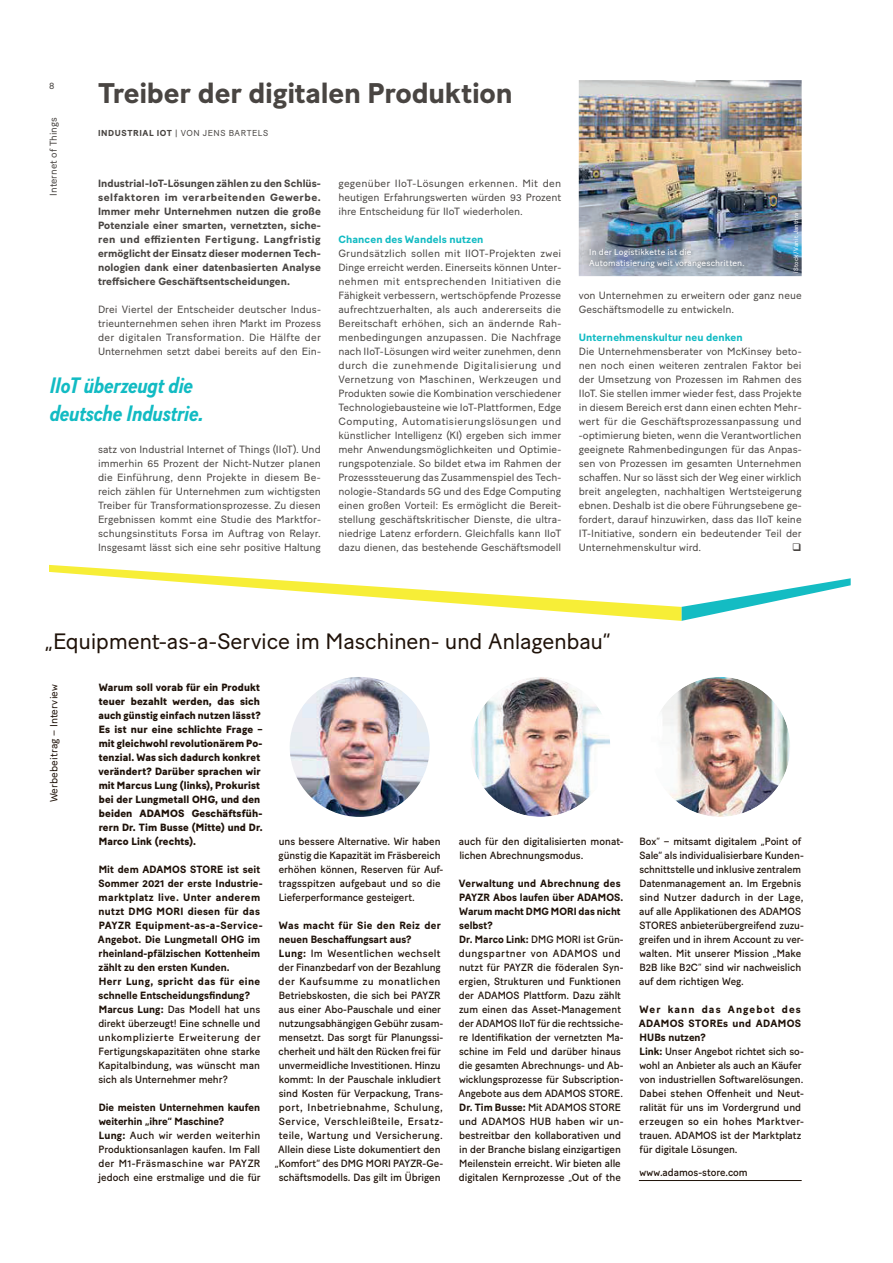
<style>
.page{position:relative;width:893px;height:1263px;background:#fff}
.page>*{position:absolute;margin:0;border:0;box-sizing:border-box;transform-origin:0 0}
.t1{font:700 28.35px "Baton Turbo";letter-spacing:-.01em;color:#494542}
.t2{font:22.2px "Baton Turbo";letter-spacing:-.01em;color:#1f1209}
.t3{font:italic 700 22.2px/28px "Baton";letter-spacing:-.01em;color:#12bbc3}
.t4{font:10.5px/14px "Baton Turbo";color:#494542;text-align:justify}
.t5{font:10.5px/14px "Baton Turbo";color:#1f1209;scale:.96 1}
.t6{font:10.5px/14px "Baton Turbo";color:#1f1209;scale:.95 1}
.t7{font:700 10.5px/14px "Baton Turbo";letter-spacing:.01em;color:#1f1209;scale:.96 1}
.t8{font:800 10.5px/14px "Baton Turbo";letter-spacing:.01em;color:#1f1209;scale:.96 1}
.t9{font:700 10.5px/14px "Baton Turbo";letter-spacing:.005em;color:#494542;text-align:justify}
.t10{font:10.5px/14px "Baton Turbo";color:#1f1209}
.t11{font:10.5px "Baton Turbo";letter-spacing:.03em;color:#1f1209}
.t12{font:700 10.5px "Baton Turbo";letter-spacing:.01em;color:#12bbc3}
.t13{font:10.5px "Baton Turbo";letter-spacing:.045em;color:#1f1209}
.t14{font:10.5px "Baton Turbo";letter-spacing:.04em;color:#1f1209}
.t15{font:700 10.5px "Baton Turbo";letter-spacing:.03em;color:#1f1209}
.t16{font:10.5px "Baton Turbo";letter-spacing:.005em;color:#1f1209}
.t17{font:9.9px "Baton Turbo";letter-spacing:.005em;color:#494542}
.t18{font:8.7px/11.1px "Baton Turbo";letter-spacing:.01em;color:#fff}
.t19{font:8.7px "Baton Turbo";letter-spacing:.065em;color:#494542}
.t20{font:6.15px "Baton Turbo";letter-spacing:.01em;color:#fff}
.s1{font-weight:700}
.s2{font-weight:400}
.s3{font-style:inherit}
</style>
<div class="page">
<img style="left:579px;top:80px;width:223px;height:196px">
<img style="left:582px;top:241px;width:168px;height:34px">
<hr style="left:639px;top:1180px;width:163px;height:1px;background:#1f1209">
<svg style="left:49px;top:565px;width:802px;height:56px"></svg>
<img style="left:470px;top:677px;width:140px;height:140px;border-radius:50%">
<img style="left:290px;top:677px;width:140px;height:140px;border-radius:50%">
<img style="left:650px;top:677px;width:140px;height:140px;border-radius:50%">
<h1 class="t1" style="left:98px;top:83px;width:416px">Treiber der digitalen Produktion</h1>
<p class="t19" style="left:98px;top:129px;width:172px"><span class="s1">INDUSTRIAL IOT</span> | VON JENS BARTELS</p>
<p class="t17" style="left:49px;top:82px;width:7px">8</p>
<p class="t17" style="left:50px;top:196px;width:80px;rotate:-90deg">Internet of Things</p>
<p class="t9" style="left:98px;top:177px;width:224px">Industrial-IoT-Lösungen zählen zu den Schlüs&shy;selfaktoren im verarbeitenden Gewerbe.<br>Immer mehr Unternehmen nutzen die große Potenziale einer smarten, vernetzten, siche&shy;ren und effizienten Fertigung. Langfristig ermöglicht der Einsatz dieser modernen Tech&shy;nologien dank einer datenbasierten Analyse treffsichere Geschäftsentscheidungen.</p>
<p class="t4" style="left:98px;top:303px;width:224px">Drei Viertel der Entscheider deutscher Indus&shy;trieunternehmen sehen ihren Markt im Prozess der digitalen Transformation. Die Hälfte der Unternehmen setzt dabei bereits auf den Ein-</p>
<p class="t4" style="left:338px;top:177px;width:224px">gegenüber IIoT-Lösungen erkennen. Mit den heutigen Erfahrungswerten würden 93 Prozent ihre Entscheidung für IIoT wiederholen.</p>
<p class="t12" style="left:338px;top:235px;width:147px">Chancen des Wandels nutzen</p>
<p class="t4" style="left:338px;top:247px;width:224px">Grundsätzlich sollen mit IIOT-Projekten zwei Dinge erreicht werden. Einerseits können Unter&shy;nehmen mit entsprechenden Initiativen die Fähigkeit verbessern, wertschöpfende Prozesse aufrechtzuerhalten, als auch andererseits die Bereitschaft erhöhen, sich an ändernde Rah&shy;menbedingungen anzupassen. Die Nachfrage nach IIoT-Lösungen wird weiter zunehmen, denn durch die zunehmende Digitalisierung und Vernetzung von Maschinen, Werkzeugen und Produkten sowie die Kombination verschiedener Technologiebausteine wie IoT-Plattformen, Edge Computing, Automatisierungslösungen und künstlicher Intelligenz (KI) ergeben sich immer mehr Anwendungsmöglichkeiten und Optimie&shy;rungspotenziale. So bildet etwa im Rahmen der Prozesssteuerung das Zusammenspiel des Tech&shy;nologie-Standards 5G und des Edge Computing einen großen Vorteil: Es ermöglicht die Bereit&shy;stellung geschäftskritischer Dienste, die ultra&shy;niedrige Latenz erfordern. Gleichfalls kann IIoT dazu dienen, das bestehende Geschäftsmodell</p>
<h2 class="t3" style="left:49px;top:373px;width:156px">IIoT überzeugt die deutsche Industrie.</h2>
<p class="t4" style="left:98px;top:443px;width:224px">satz von Industrial Internet of Things (IIoT). Und immerhin 65 Prozent der Nicht-Nutzer planen die Einführung, denn Projekte in diesem Be&shy;reich zählen für Unternehmen zum wichtigsten Treiber für Transformationsprozesse. Zu diesen Ergebnissen kommt eine Studie des Marktfor&shy;schungsinstituts Forsa im Auftrag von Relayr.<br>Insgesamt lässt sich eine sehr positive Haltung</p>
<p class="t18" style="left:589px;top:247px;width:157px">In der Logistikkette ist die<br>Automatisierung weit vorangeschritten.</p>
<p class="t20" style="left:794px;top:273px;width:62px;rotate:-90deg">iStock/Vanit Janthra</p>
<p class="t4" style="left:579px;top:289px;width:224px">von Unternehmen zu erweitern oder ganz neue<br>Geschäftsmodelle zu entwickeln.</p>
<p class="t12" style="left:579px;top:333px;width:165px">Unternehmenskultur neu denken</p>
<p class="t4" style="left:579px;top:345px;width:224px">Die Unternehmensberater von McKinsey beto&shy;nen noch einen weiteren zentralen Faktor bei der Umsetzung von Prozessen im Rahmen des IIoT. Sie stellen immer wieder fest, dass Projekte in diesem Bereich erst dann einen echten Mehr&shy;wert für die Geschäftsprozessanpassung und -optimierung bieten, wenn die Verantwortlichen geeignete Rahmenbedingungen für das Anpas&shy;sen von Prozessen im gesamten Unternehmen schaffen. Nur so lässt sich der Weg einer wirklich breit angelegten, nachhaltigen Wertsteigerung ebnen. Deshalb ist die obere Führungsebene ge&shy;fordert, darauf hinzuwirken, dass das IIoT keine IT-Initiative, sondern ein bedeutender Teil der Unternehmenskultur wird.</p>
<h2 class="t2" style="left:45px;top:633px;width:567px">„Equipment-as-a-Service im Maschinen- und Anlagenbau“</h2>
<p class="t16" style="left:50px;top:802px;width:120px;rotate:-90deg">Werbebeitrag – Interview</p>
<p class="t8" style="left:98px;top:681px;width:173px">Warum soll vorab für ein Produkt teuer bezahlt werden, das sich auch günstig einfach nutzen lässt?<br>Es ist nur eine schlichte Frage – mit gleichwohl revolutionärem Po&shy;tenzial. Was sich dadurch konkret verändert? Darüber sprachen wir mit Marcus Lung (links), Prokurist bei der Lungmetall OHG, und den beiden ADAMOS Geschäftsfüh&shy;rern Dr. Tim Busse (Mitte) und Dr.<br>Marco Link (rechts).</p>
<p class="t7" style="left:98px;top:863px;width:173px">Mit dem ADAMOS STORE ist seit<br>Sommer 2021 der erste Industrie&shy;marktplatz live. Unter anderem nutzt DMG MORI diesen für das<br>PAYZR Equipment-as-a-Service-<br>Angebot. Die Lungmetall OHG im rheinland-pfälzischen Kottenheim zählt zu den ersten Kunden.<br>Herr Lung, spricht das für eine schnelle Entscheidungsfindung?<br>Marcus Lung: <span class="s2">Das Modell hat uns direkt überzeugt! Eine schnelle und unkomplizierte Erweiterung der<br>Fertigungskapazitäten ohne starke<br>Kapitalbindung, was wünscht man sich als Unternehmer mehr?</span></p>
<p class="t10" style="left:98px;top:1101px;width:164px"><span class="s1">Die meisten Unternehmen kaufen weiterhin „ihre“ Maschine?<br>Lung:</span> Auch wir werden weiterhin<br>Produktionsanlagen kaufen. Im Fall der M1-Fräsmaschine war PAYZR jedoch eine erstmalige und die für</p>
<p class="t5" style="left:279px;top:835px;width:173px">uns bessere Alternative. Wir haben günstig die Kapazität im Fräsbereich erhöhen können, Reserven für Auf&shy;tragsspitzen aufgebaut und so die Lieferperformance gesteigert.</p>
<p class="t15" style="left:279px;top:921px;width:163px">Was macht für Sie den Reiz der</p>
<p class="t7" style="left:279px;top:933px;width:139px">neuen Beschaffungsart aus?</p>
<p class="t11" style="left:279px;top:949px;width:163px"><span class="s1">Lung:</span> Im Wesentlichen wechselt</p>
<p class="t5" style="left:279px;top:961px;width:170px">der Finanzbedarf von der Bezahlung</p>
<p class="t14" style="left:279px;top:977px;width:163px">der Kaufsumme zu monatlichen</p>
<p class="t5" style="left:279px;top:989px;width:170px">Betriebskosten, die sich bei PAYZR</p>
<p class="t5" style="left:279px;top:1003px;width:171px">aus einer Abo-Pauschale und einer</p>
<p class="t5" style="left:279px;top:1017px;width:173px">nutzungsabhängigen Gebühr zusam-</p>
<p class="t5" style="left:279px;top:1031px;width:173px">mensetzt. Das sorgt für Planungssi-</p>
<p class="t6" style="left:278px;top:1045px;width:173px">cherheit und hält den Rücken frei für</p>
<p class="t5" style="left:279px;top:1059px;width:170px">unvermeidliche Investitionen. Hinzu</p>
<p class="t5" style="left:279px;top:1073px;width:170px">kommt: In der Pauschale inkludiert</p>
<p class="t5" style="left:279px;top:1087px;width:173px">sind Kosten für Verpackung, Trans-</p>
<p class="t11" style="left:279px;top:1103px;width:166px">port, Inbetriebnahme, Schulung,</p>
<p class="t13" style="left:279px;top:1117px;width:166px">Service, Verschleißteile, Ersatz-</p>
<p class="t11" style="left:279px;top:1131px;width:165px">teile, Wartung und Versicherung.</p>
<p class="t5" style="left:278px;top:1143px;width:171px">Allein diese Liste dokumentiert den</p>
<p class="t5" style="left:275px;top:1157px;width:177px">„Komfort“ des DMG MORI PAYZR-Ge-</p>
<p class="t5" style="left:279px;top:1171px;width:170px">schäftsmodells. Das gilt im Übrigen</p>
<p class="t5" style="left:459px;top:835px;width:173px">auch für den digitalisierten monat&shy;lichen Abrechnungsmodus.</p>
<p class="t6" style="left:458px;top:877px;width:175px"><span class="s1">Verwaltung und Abrechnung des<br>PAYZR Abos laufen über ADAMOS.<br>Warum macht DMG MORI das nicht selbst?<br>Dr. Marco Link:</span> DMG MORI ist Grün&shy;dungspartner von ADAMOS und nutzt für PAYZR die föderalen Syn&shy;ergien, Strukturen und Funktionen der ADAMOS Plattform. Dazu zählt zum einen das Asset-Management der ADAMOS IIoT für die rechtssiche&shy;re Identifikation der vernetzten Ma&shy;schine im Feld und darüber hinaus die gesamten Abrechnungs- und Ab&shy;wicklungsprozesse für Subscription-<br>Angebote aus dem ADAMOS STORE.<br><span class="s1">Dr. Tim Busse:</span> Mit ADAMOS STORE und ADAMOS HUB haben wir un&shy;bestreitbar den kollaborativen und in der Branche bislang einzigartigen<br>Meilenstein erreicht. Wir bieten alle digitalen Kernprozesse <span class="s3">„</span>Out of the</p>
<p class="t5" style="left:639px;top:835px;width:173px">Box<span class="s3">”</span> – mitsamt digitalem „Point of Sale“ als individualisierbare Kunden&shy;schnittstelle und inklusive zentralem Datenmanagement an. Im Ergebnis sind Nutzer dadurch in der Lage, auf alle Applikationen des ADAMOS STORES anbieterübergreifend zuzu&shy;greifen und in ihrem Account zu ver&shy;walten. Mit unserer Mission <span class="s3">„</span>Make B2B like B2C<span class="s3">”</span> sind wir nachweislich auf dem richtigen Weg.</p>
<p class="t5" style="left:639px;top:1003px;width:173px"><span class="s1">Wer kann das Angebot des<br>ADAMOS STOREs und ADAMOS<br>HUBs nutzen?<br>Link:</span> Unser Angebot richtet sich so&shy;wohl an Anbieter als auch an Käufer von industriellen Softwarelösungen.<br>Dabei stehen Offenheit und Neut&shy;ralität für uns im Vordergrund und erzeugen so ein hohes Marktver&shy;trauen. ADAMOS ist der Marktplatz für digitale Lösungen.</p>
<p class="t5" style="left:639px;top:1166px;width:114px">www.adamos-store.com</p>
</div>
